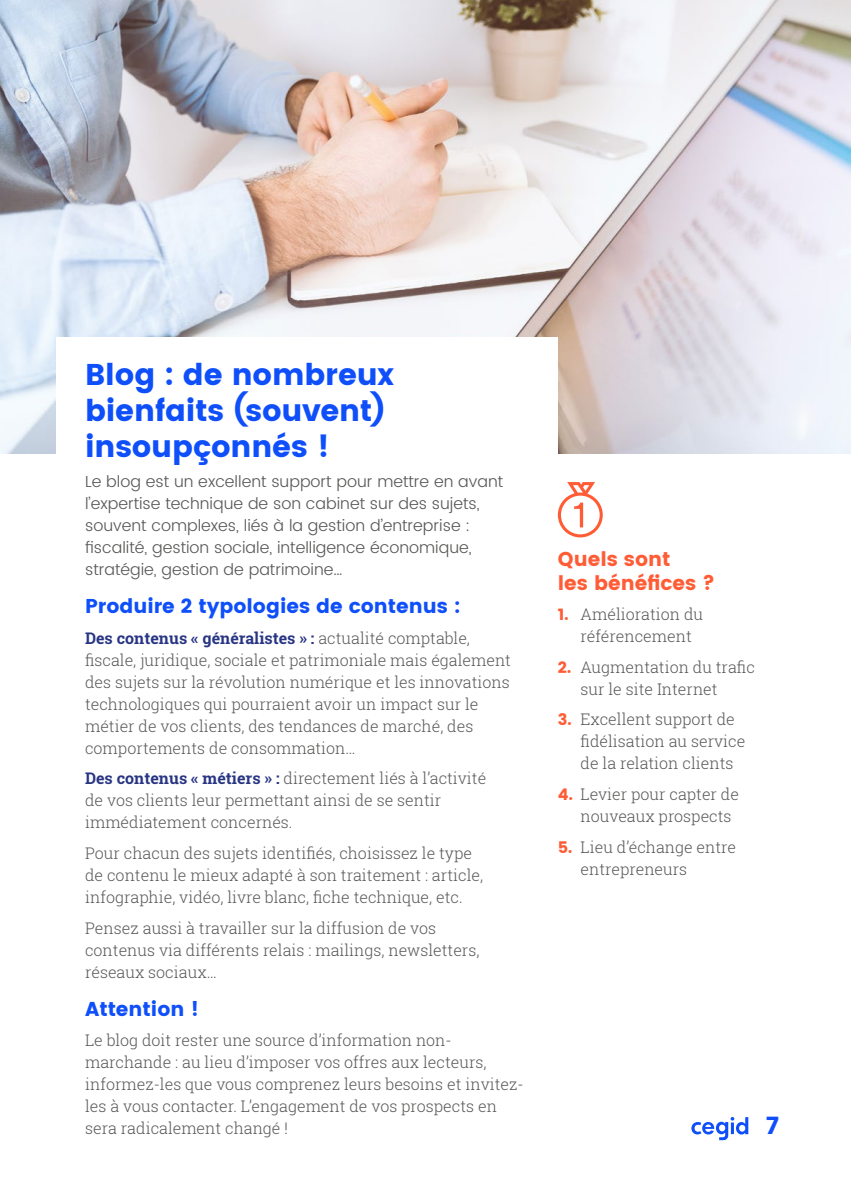
<style>
.page{position:relative;width:851px;height:1191px;background:#fff}
.page>*{position:absolute;margin:0;border:0;box-sizing:border-box;transform-origin:0 0}
.t1{font:30px/36px "Poppins";letter-spacing:-.005em;color:#0f4ffa}
.t2{font:24px "Poppins";color:#0f4ffa}
.t3{font:20px "Poppins";color:#0f4ffa}
.t4{font:20px/24px "Poppins";color:#ff5c36}
.t5{font:300 16px/22px "Roboto Slab";color:#575756}
.t6{font:300 16px/22px "Poppins";color:#575756}
.s1{font-weight:700;color:#283583}
.s2{font-family:"Poppins";font-weight:400;color:#ff5c36}
</style>
<div class="page">
<img style="left:0;top:0;width:850px;height:454px">
<svg style="left:691px;top:1117px;width:57px;height:23px"></svg>
<div style="left:57px;top:337px;width:500px;height:168px;background:#fff"></div>
<svg style="left:557px;top:482px;width:45px;height:55px"></svg>
<h1 class="t1" style="left:85px;top:356px;width:310px">Blog : de nombreux bienfaits (souvent) insoupçonnés !</h1>
<p class="t6" style="left:85px;top:471px;width:419px">Le blog est un excellent support pour mettre en avant l’expertise technique de son cabinet sur des sujets, souvent complexes, liés à la gestion d’entreprise : fiscalité, gestion sociale, intelligence économique, stratégie, gestion de patrimoine…</p>
<p class="t3" style="left:85px;top:595px;width:377px">Produire 2 typologies de contenus :</p>
<p class="t5" style="left:85px;top:626px;width:427px"><span class="s1">Des contenus « généralistes » :</span> actualité comptable, fiscale, juridique, sociale et patrimoniale mais également des sujets sur la révolution numérique et les innovations technologiques qui pourraient avoir un impact sur le métier de vos clients, des tendances de marché, des comportements de consommation…</p>
<p class="t5" style="left:85px;top:767px;width:402px"><span class="s1">Des contenus « métiers » :</span> directement liés à l’activité de vos clients leur permettant ainsi de se sentir immédiatement concernés.</p>
<p class="t5" style="left:85px;top:841px;width:399px">Pour chacun des sujets identifiés, choisissez le type de contenu le mieux adapté à son traitement : article, infographie, vidéo, livre blanc, fiche technique, etc.</p>
<p class="t5" style="left:85px;top:916px;width:396px">Pensez aussi à travailler sur la diffusion de vos contenus via différents relais : mailings, newsletters, réseaux sociaux…</p>
<p class="t3" style="left:85px;top:997px;width:115px">Attention !</p>
<p class="t5" style="left:85px;top:1029px;width:440px">Le blog doit rester une source d’information non&shy;marchande : au lieu d’imposer vos offres aux lecteurs, informez-les que vous comprenez leurs besoins et invitez&shy;les à vous contacter. L’engagement de vos prospects en sera radicalement changé !</p>
<p class="t4" style="left:557px;top:547px;width:159px">Quels sont<br>les bénéfices ?</p>
<p class="t5" style="left:580px;top:603px;width:124px;text-indent:-23px"><span class="s2">1.</span> Amélioration du référencement</p>
<p class="t5" style="left:580px;top:655px;width:176px;text-indent:-23px"><span class="s2">2.</span> Augmentation du trafic sur le site Internet</p>
<p class="t5" style="left:580px;top:708px;width:166px;text-indent:-23px"><span class="s2">3.</span> Excellent support de fidélisation au service de la relation clients</p>
<p class="t5" style="left:580px;top:782px;width:160px;text-indent:-23px"><span class="s2">4.</span> Levier pour capter de nouveaux prospects</p>
<p class="t5" style="left:580px;top:835px;width:157px;text-indent:-23px"><span class="s2">5.</span> Lieu d’échange entre entrepreneurs</p>
<h2 class="t2" style="left:765px;top:1112px;width:15px">7</h2>
</div>
